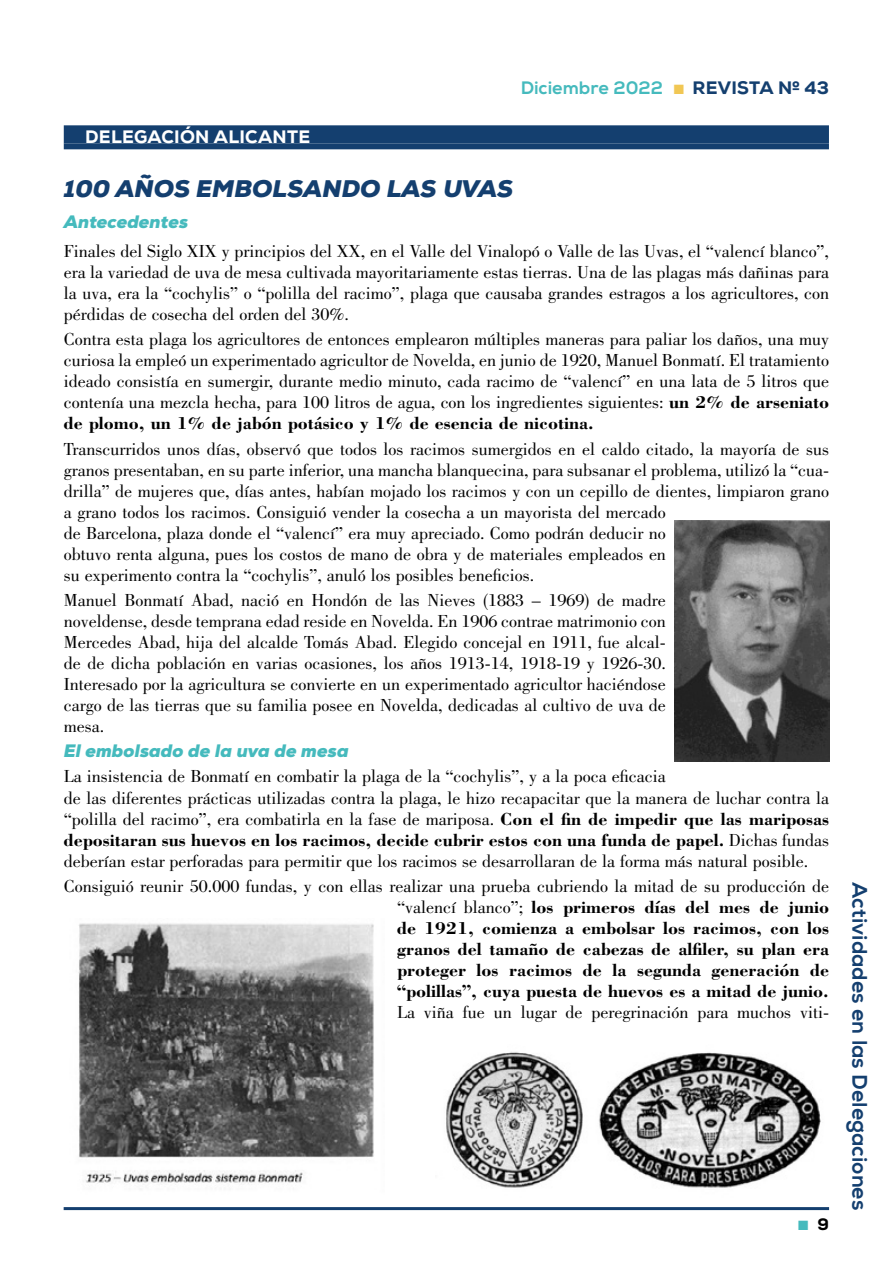
<style>
.page{position:relative;width:893px;height:1263px;background:#fff}
.page>*{position:absolute;margin:0;border:0;box-sizing:border-box;transform-origin:0 0}
.t1{font:italic 900 24px "Nexa";color:#143f6f}
.t2{font:800 21px "Nexa";color:#143f6f}
.t3{font:18px/21px "Bodoni";color:#000;text-align:justify}
.t4{font:700 18px/21px "Bodoni";color:#000;text-align:justify}
.t5{font:italic 900 18px "Nexa";color:#45babd}
.t6{font:800 18px "Nexa";color:#45babd}
.t7{font:800 18px "Nexa";letter-spacing:.015em;color:#fff}
.t8{font:800 16.5px "Nexa";color:#000}
.s1{color:#f1c754}
.s2{color:#143f6f}
.s3{font-weight:700}
.s4{font-weight:400}
.s5{color:#45babd}
</style>
<div class="page">
<hr style="left:64px;top:1207px;width:765px;height:3px;background:#143f6f">
<div style="left:64px;top:125px;width:765px;height:18px;background:#143f6f"></div>
<div style="left:64px;top:143px;width:765px;height:6px;background:#143f6f"></div>
<img style="left:674px;top:521px;width:155px;height:240px">
<img style="left:78px;top:923px;width:296px;height:262px">
<img style="left:446px;top:1052px;width:375px;height:136px">
<p class="t6" style="left:521px;top:77px;width:310px">Diciembre 2022 <span class="s1">■</span> <span class="s2">REVISTA Nº 43</span></p>
<p class="t7" style="left:85px;top:126px;width:226px">DELEGACIÓN ALICANTE</p>
<h1 class="t1" style="left:64px;top:174px;width:451px">100 AÑOS EMBOLSANDO LAS UVAS</h1>
<p class="t5" style="left:64px;top:210px;width:126px">Antecedentes</p>
<p class="t3" style="left:64px;top:241px;width:767px">Finales del Siglo XIX y principios del XX, en el Valle del Vinalopó o Valle de las Uvas, el “valencí blanco”, era la variedad de uva de mesa cultivada mayoritariamente estas tierras. Una de las plagas más dañinas para la uva, era la “cochylis” o “polilla del racimo”, plaga que causaba grandes estragos a los agricultores, con pérdidas de cosecha del orden del 30%.</p>
<p class="t3" style="left:64px;top:329px;width:767px">Contra esta plaga los agricultores de entonces emplearon múltiples maneras para paliar los daños, una muy curiosa la empleó un experimentado agricultor de Novelda, en junio de 1920, Manuel Bonmatí. El tratamiento ideado consistía en sumergir, durante medio minuto, cada racimo de “valencí” en una lata de 5 litros que contenía una mezcla hecha, para 100 litros de agua, con los ingredientes siguientes: <span class="s3">un 2% de arseniato de plomo, un 1% de jabón potásico y 1% de esencia de nicotina.</span></p>
<p class="t3" style="left:64px;top:438px;width:767px;text-align:left">Transcurridos unos días, observó que todos los racimos sumergidos en el caldo citado, la mayoría de sus granos presentaban, en su parte inferior, una mancha blanquecina, para subsanar el problema, utilizó la “cua&shy;drilla” de mujeres que, días antes, habían mojado los racimos y con un cepillo de dientes, limpiaron grano a grano todos los racimos. Consiguió vender la cosecha a un mayorista del mercado<br>de Barcelona, plaza donde el “valencí” era muy apreciado. Como podrán deducir no<br>obtuvo renta alguna, pues los costos de mano de obra y de materiales empleados en<br>su experimento contra la “cochylis”, anuló los posibles beneficios.</p>
<p class="t3" style="left:64px;top:590px;width:604px">Manuel Bonmatí Abad, nació en Hondón de las Nieves (1883 – 1969) de madre noveldense, desde temprana edad reside en Novelda. En 1906 contrae matrimonio con Mercedes Abad, hija del alcalde Tomás Abad. Elegido concejal en 1911, fue alcal&shy;de de dicha población en varias ocasiones, los años 1913-14, 1918-19 y 1926-30.<br>Interesado por la agricultura se convierte en un experimentado agricultor haciéndose cargo de las tierras que su familia posee en Novelda, dedicadas al cultivo de uva de mesa.</p>
<p class="t5" style="left:64px;top:739px;width:286px">El embolsado de la uva de mesa</p>
<p class="t3" style="left:64px;top:766px;width:767px;text-align:left">La insistencia de Bonmatí en combatir la plaga de la “cochylis”, y a la poca eficacia<br>de las diferentes prácticas utilizadas contra la plaga, le hizo recapacitar que la manera de luchar contra la “polilla del racimo”, era combatirla en la fase de mariposa. <span class="s3">Con el fin de impedir que las mariposas depositaran sus huevos en los racimos, decide cubrir estos con una funda de papel.</span> Dichas fundas deberían estar perforadas para permitir que los racimos se desarrollaran de la forma más natural posible.</p>
<p class="t4" style="left:397px;top:875px;width:434px;text-indent:-333px"><span class="s4">Consiguió reunir 50.000 fundas, y con ellas realizar una prueba cubriendo la mitad de su producción de “valencí blanco”;</span> los primeros días del mes de junio de 1921, comienza a embolsar los racimos, con los granos del tamaño de cabezas de alfiler, su plan era proteger los racimos de la segunda generación de “polillas”, cuya puesta de huevos es a mitad de junio.</p>
<p class="t3" style="left:397px;top:1001px;width:434px">La viña fue un lugar de peregrinación para muchos viti-</p>
<p class="t8" style="left:798px;top:1214px;width:32px"><span class="s5">■</span> 9</p>
<p class="t2" style="left:873px;top:882px;width:329px;rotate:90deg">Actividades en las Delegaciones</p>
</div>
